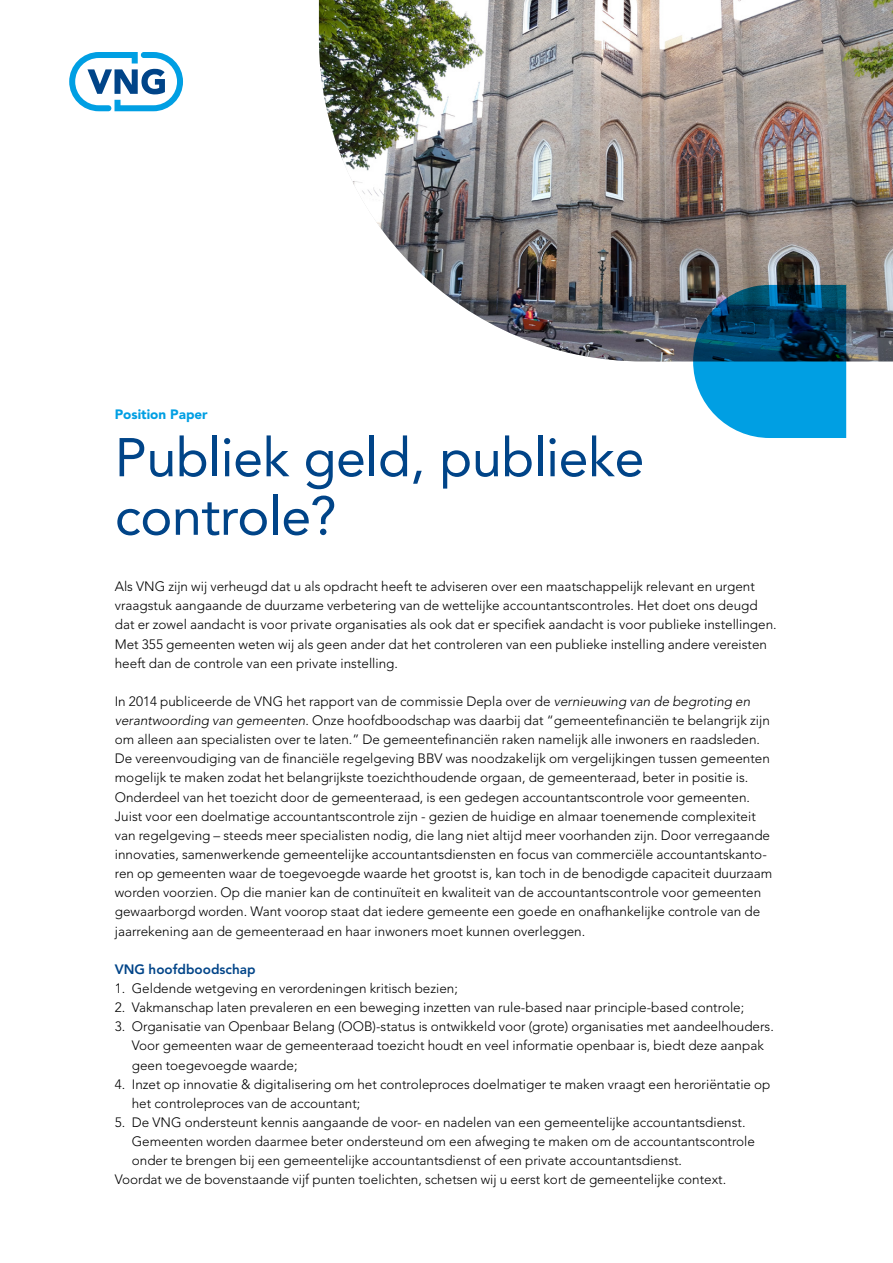
<style>
.page{position:relative;width:893px;height:1263px;background:#fff}
.page>*{position:absolute;margin:0;border:0;box-sizing:border-box;transform-origin:0 0}
.VNG_-_Omslag_titel_b{font:54px/58.5px "Avenir LT Std";letter-spacing:-.01em;color:#048}
.VNG_-_Broodtekst{font:300 13.5px/19.2px "Avenir LT Std";color:#000}
.VNG_-_Tussenkop_1{font:800 13.5px "Avenir LT Std";color:#048}
.VNG_-_Chapeau_linksl{font:900 13.5px "Avenir LT Std";color:#009fe3}
.s1{font-style:italic}
</style>
<div class="page">
<svg style="left:69px;top:52px;width:114px;height:59px"></svg>
<img style="left:319px;top:0;width:574px;height:361px">
<svg style="left:693px;top:285px;width:153px;height:153px"></svg>
<p class="VNG_-_Chapeau_linksl" style="left:115px;top:406px;width:94px">Position Paper</p>
<p class="VNG_-_Omslag_titel_b" style="left:115px;top:429px;width:531px">Publiek geld, publieke controle?</p>
<p class="VNG_-_Broodtekst" style="left:115px;top:577px;width:663px">Als VNG zijn wij verheugd dat u als opdracht heeft te adviseren over een maatschappelijk relevant en urgent vraagstuk aangaande de duurzame verbetering van de wettelijke accountantscontroles. Het doet ons deugd dat er zowel aandacht is voor private organisaties als ook dat er specifiek aandacht is voor publieke instellingen.<br>Met 355 gemeenten weten wij als geen ander dat het controleren van een publieke instelling andere vereisten heeft dan de controle van een private instelling.</p>
<p class="VNG_-_Broodtekst" style="left:115px;top:692px;width:657px">In 2014 publiceerde de VNG het rapport van de commissie Depla over de <span class="s1">vernieuwing van de begroting en verantwoording van gemeenten</span>. Onze hoofdboodschap was daarbij dat “gemeentefinanciën te belangrijk zijn om alleen aan specialisten over te laten.” De gemeentefinanciën raken namelijk alle inwoners en raadsleden.<br>De vereenvoudiging van de financiële regelgeving BBV was noodzakelijk om vergelijkingen tussen gemeenten mogelijk te maken zodat het belangrijkste toezichthoudende orgaan, de gemeenteraad, beter in positie is.</p>
<p class="VNG_-_Broodtekst" style="left:115px;top:787px;width:659px">Onderdeel van het toezicht door de gemeenteraad, is een gedegen accountantscontrole voor gemeenten.<br>Juist voor een doelmatige accountantscontrole zijn - gezien de huidige en almaar toenemende complexiteit van regelgeving – steeds meer specialisten nodig, die lang niet altijd meer voorhanden zijn. Door verregaande innovaties, samenwerkende gemeentelijke accountantsdiensten en focus van commerciële accountantskanto&shy;ren op gemeenten waar de toegevoegde waarde het grootst is, kan toch in de benodigde capaciteit duurzaam worden voorzien. Op die manier kan de continuïteit en kwaliteit van de accountantscontrole voor gemeenten gewaarborgd worden. Want voorop staat dat iedere gemeente een goede en onafhankelijke controle van de jaarrekening aan de gemeenteraad en haar inwoners moet kunnen overleggen.</p>
<p class="VNG_-_Tussenkop_1" style="left:115px;top:961px;width:142px">VNG hoofdboodschap</p>
<p class="VNG_-_Broodtekst" style="left:115px;top:979px;width:345px">1. Geldende wetgeving en verordeningen kritisch bezien;</p>
<p class="VNG_-_Broodtekst" style="left:115px;top:998px;width:631px">2. Vakmanschap laten prevaleren en een beweging inzetten van rule-based naar principle-based controle;</p>
<p class="VNG_-_Broodtekst" style="left:132px;top:1017px;width:644px;text-indent:-17px">3. Organisatie van Openbaar Belang (OOB)-status is ontwikkeld voor (grote) organisaties met aandeelhouders.<br>Voor gemeenten waar de gemeenteraad toezicht houdt en veel informatie openbaar is, biedt deze aanpak geen toegevoegde waarde;</p>
<p class="VNG_-_Broodtekst" style="left:132px;top:1074px;width:640px;text-indent:-17px">4. Inzet op innovatie &amp; digitalisering om het controleproces doelmatiger te maken vraagt een heroriëntatie op het controleproces van de accountant;</p>
<p class="VNG_-_Broodtekst" style="left:132px;top:1113px;width:625px;text-indent:-17px">5. De VNG ondersteunt kennis aangaande de voor- en nadelen van een gemeentelijke accountantsdienst.<br>Gemeenten worden daarmee beter ondersteund om een afweging te maken om de accountantscontrole onder te brengen bij een gemeentelijke accountantsdienst of een private accountantsdienst.</p>
<p class="VNG_-_Broodtekst" style="left:115px;top:1170px;width:613px">Voordat we de bovenstaande vijf punten toelichten, schetsen wij u eerst kort de gemeentelijke context.</p>
</div>
